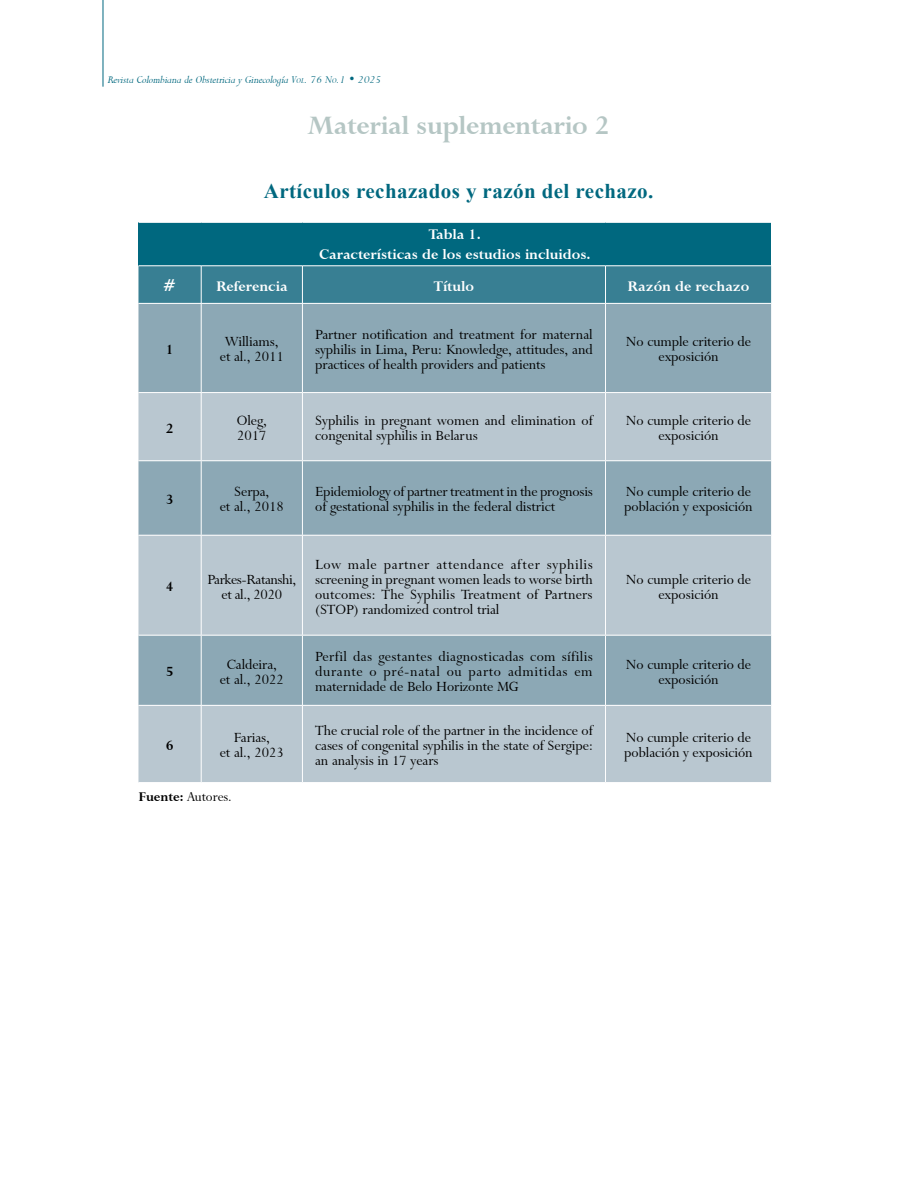
<style>
.page{position:relative;width:915px;height:1191px;background:#fff}
.page>*{position:absolute;margin:0;border:0;box-sizing:border-box;transform-origin:0 0}
.t1{font:700 30px "Lapidary 333 BT";letter-spacing:-.01em;color:#b5c6c4}
.t2{font:700 21px "Times New Roman";letter-spacing:.02em;color:#00687f}
.t3{font:700 16.5px/19.8px "Lapidary 333 BT";color:#fff;text-align:center}
.t4{font:15.75px/15px "Lapidary 333 BT";color:#000;text-align:center}
.t5{font:15.75px/15px "Lapidary 333 BT";letter-spacing:-.02em;color:#000;text-align:center}
.t6{font:700 15.75px "Lapidary 333 BT";color:#000}
.t7{font:15px "Lapidary 333 BT";color:#000}
.t8{font:italic 12px "Lapidary 333 BT";color:#00687f}
.s1{font-style:inherit}
.s2{font-size:8.4px}
.s3{font-weight:700}
</style>
<div class="page">
<hr style="left:103px;top:0;width:1px;height:87px;background:#00687f">
<div style="left:138px;top:222px;width:632px;height:44px;background:#00687f"></div>
<div style="left:138px;top:266px;width:632px;height:37px;background:#387f93"></div>
<div style="left:138px;top:304px;width:632px;height:88px;background:#8ca8b5"></div>
<svg style="left:138px;top:393px;width:632px;height:389px;background:#a8bbc6"></svg>
<hr style="left:201px;top:266px;width:1px;height:37px;background:#fff">
<hr style="left:302px;top:266px;width:1px;height:37px;background:#fff">
<hr style="left:605px;top:266px;width:1px;height:37px;background:#fff">
<hr style="left:201px;top:303px;width:1px;height:89px;background:#fff">
<hr style="left:302px;top:303px;width:1px;height:89px;background:#fff">
<hr style="left:605px;top:303px;width:1px;height:89px;background:#fff">
<hr style="left:201px;top:393px;width:1px;height:67px;background:#fff">
<hr style="left:302px;top:393px;width:1px;height:67px;background:#fff">
<hr style="left:605px;top:393px;width:1px;height:67px;background:#fff">
<hr style="left:201px;top:461px;width:1px;height:74px;background:#fff">
<hr style="left:302px;top:461px;width:1px;height:74px;background:#fff">
<hr style="left:605px;top:461px;width:1px;height:74px;background:#fff">
<hr style="left:138px;top:535px;width:63px;height:1px;background:#fff">
<hr style="left:201px;top:535px;width:101px;height:1px;background:#fff">
<hr style="left:201px;top:535px;width:1px;height:100px;background:#fff">
<hr style="left:302px;top:535px;width:303px;height:1px;background:#fff">
<hr style="left:302px;top:535px;width:1px;height:100px;background:#fff">
<hr style="left:605px;top:535px;width:165px;height:1px;background:#fff">
<hr style="left:605px;top:535px;width:1px;height:100px;background:#fff">
<hr style="left:201px;top:635px;width:1px;height:70px;background:#fff">
<hr style="left:302px;top:635px;width:1px;height:70px;background:#fff">
<hr style="left:605px;top:635px;width:1px;height:70px;background:#fff">
<hr style="left:201px;top:705px;width:1px;height:77px;background:#fff">
<hr style="left:302px;top:705px;width:1px;height:77px;background:#fff">
<hr style="left:605px;top:705px;width:1px;height:77px;background:#fff">
<hr style="left:138px;top:222px;width:63px;height:1px;background:#fff">
<hr style="left:201px;top:222px;width:101px;height:1px;background:#fff">
<hr style="left:302px;top:222px;width:303px;height:1px;background:#fff">
<hr style="left:605px;top:222px;width:165px;height:1px;background:#fff">
<hr style="left:138px;top:460px;width:63px;height:1px;background:#fff">
<hr style="left:201px;top:460px;width:101px;height:1px;background:#fff">
<hr style="left:302px;top:460px;width:303px;height:1px;background:#fff">
<hr style="left:605px;top:460px;width:165px;height:1px;background:#fff">
<hr style="left:138px;top:635px;width:63px;height:1px;background:#fff">
<hr style="left:201px;top:635px;width:101px;height:1px;background:#fff">
<hr style="left:302px;top:635px;width:303px;height:1px;background:#fff">
<hr style="left:605px;top:635px;width:165px;height:1px;background:#fff">
<hr style="left:138px;top:705px;width:63px;height:1px;background:#fff">
<hr style="left:201px;top:705px;width:101px;height:1px;background:#fff">
<hr style="left:302px;top:705px;width:303px;height:1px;background:#fff">
<hr style="left:605px;top:705px;width:165px;height:1px;background:#fff">
<hr style="left:138px;top:265px;width:63px;height:1px;background:#fff">
<hr style="left:201px;top:265px;width:101px;height:1px;background:#fff">
<hr style="left:302px;top:265px;width:303px;height:1px;background:#fff">
<hr style="left:605px;top:265px;width:165px;height:1px;background:#fff">
<p class="t8" style="left:108px;top:73px;width:275px">Revista Colombiana de Obstetricia y Ginecología <span class="s1">V</span><span class="s2">ol</span><span class="s1">. 76 N</span><span class="s2">o</span><span class="s1">.1 • 2025</span></p>
<h1 class="t1" style="left:307px;top:108px;width:303px">Material suplementario 2</h1>
<h2 class="t2" style="left:264px;top:177px;width:391px">Artículos rechazados y razón del rechazo.</h2>
<p class="t3" style="left:319px;top:225px;width:273px">Tabla 1.<br>Características de los estudios incluidos.</p>
<p class="t3" style="left:163px;top:276px;width:14px">#</p>
<p class="t3" style="left:216px;top:276px;width:73px">Referencia</p>
<p class="t3" style="left:433px;top:276px;width:42px">Título</p>
<p class="t3" style="left:627px;top:276px;width:123px">Razón de rechazo</p>
<p class="t6" style="left:166px;top:340px;width:9px">1</p>
<p class="t4" style="left:220px;top:334px;width:66px">Williams, et al., 2011</p>
<p class="t4" style="left:315px;top:327px;width:279px;text-align:justify">Partner notification and treatment for maternal syphilis in Lima, Peru: Knowledge, attitudes, and practices of health providers and patients</p>
<p class="t4" style="left:625px;top:334px;width:126px">No cumple criterio de exposición</p>
<p class="t6" style="left:166px;top:419px;width:9px">2</p>
<p class="t4" style="left:237px;top:413px;width:32px;text-align:left">Oleg,<br>2017</p>
<p class="t4" style="left:315px;top:413px;width:279px;text-align:left">Syphilis in pregnant women and elimination of congenital syphilis in Belarus</p>
<p class="t4" style="left:625px;top:413px;width:126px">No cumple criterio de exposición</p>
<p class="t6" style="left:166px;top:490px;width:9px">3</p>
<p class="t4" style="left:220px;top:484px;width:66px">Serpa,<br>et al., 2018</p>
<p class="t4" style="left:315px;top:484px;width:279px;text-align:left">Epidemiology of partner treatment in the prognosis of gestational syphilis in the federal district</p>
<p class="t4" style="left:624px;top:484px;width:130px;text-align:left">No cumple criterio de población y exposición</p>
<p class="t6" style="left:166px;top:577px;width:9px">4</p>
<p class="t5" style="left:207px;top:571px;width:90px">Parkes-Ratanshi, et al., 2020</p>
<p class="t4" style="left:315px;top:556px;width:279px;text-align:justify">Low male partner attendance after syphilis screening in pregnant women leads to worse birth outcomes: The Syphilis Treatment of Partners (STOP) randomized control trial</p>
<p class="t4" style="left:625px;top:571px;width:126px">No cumple criterio de exposición</p>
<p class="t6" style="left:166px;top:662px;width:9px">5</p>
<p class="t4" style="left:220px;top:656px;width:66px">Caldeira, et al., 2022</p>
<p class="t4" style="left:315px;top:649px;width:279px;text-align:justify">Perfil das gestantes diagnosticadas com sífilis durante o pré-natal ou parto admitidas em maternidade de Belo Horizonte MG</p>
<p class="t4" style="left:625px;top:656px;width:126px">No cumple criterio de exposición</p>
<p class="t6" style="left:166px;top:736px;width:9px">6</p>
<p class="t4" style="left:220px;top:730px;width:66px">Farias,<br>et al., 2023</p>
<p class="t4" style="left:315px;top:723px;width:279px;text-align:justify">The crucial role of the partner in the incidence of cases of congenital syphilis in the state of Sergipe: an analysis in 17 years</p>
<p class="t4" style="left:624px;top:730px;width:130px;text-align:left">No cumple criterio de población y exposición</p>
<p class="t7" style="left:138px;top:788px;width:95px"><span class="s3">Fuente:</span> Autores.</p>
</div>
